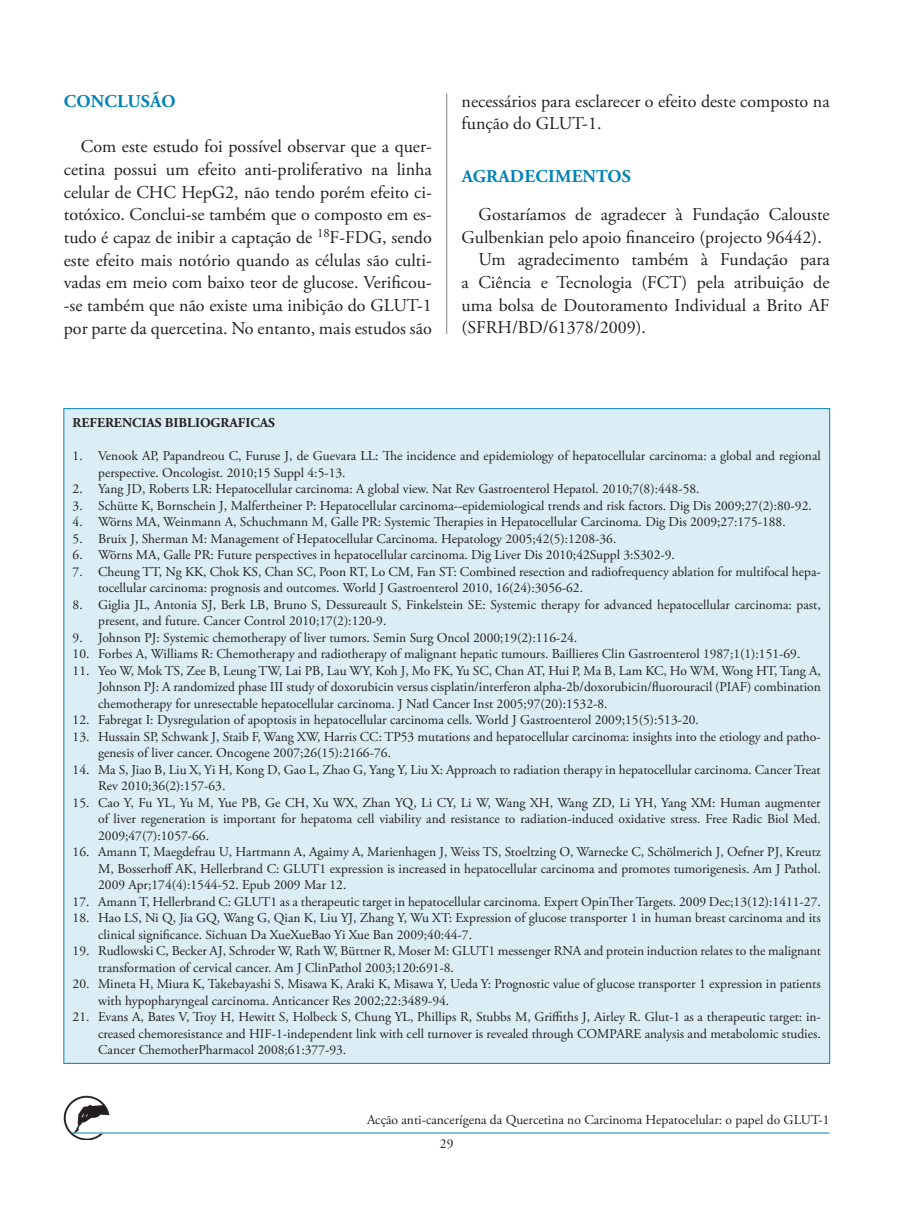
<style>
.page{position:relative;width:902px;height:1208px;background:#fff}
.page>*{position:absolute;margin:0;border:0;box-sizing:border-box;transform-origin:0 0}
.Texto_colunas{font:18px/22.6px "Adobe Garamond Pro";color:#231f20}
.TITULOS{font:700 18px "Adobe Garamond Pro";letter-spacing:.015em;color:#0083b6}
.Texto_colunas-2{font:13.5px/16.5px "Adobe Garamond Pro";color:#231f20}
.Texto_colunas-3{font:700 13.5px "Adobe Garamond Pro";color:#231f20}
</style>
<div class="page">
<hr style="left:446px;top:94px;width:1px;height:969px;background:#808285">
<img style="left:64px;top:1095px;width:45px;height:45px">
<hr style="left:72px;top:1132px;width:757px;height:1px;background:#0083b6">
<div style="left:411px;top:334px;width:77px;height:742px;background:#fff"></div>
<div style="left:64px;top:408px;width:765px;height:655px;background:#dbedf5"></div>
<p class="TITULOS" style="left:64px;top:90px;width:113px">CONCLUSÃO</p>
<p class="Texto_colunas" style="left:64px;top:136px;width:369px;text-align:justify;text-indent:17px">Com este estudo foi possível observar que a quer&shy;cetina possui um efeito anti-proliferativo na linha celular de CHC HepG2, não tendo porém efeito ci&shy;totóxico. Conclui-se também que o composto em es&shy;tudo é capaz de inibir a captação de <sup>18</sup>F-FDG, sendo este efeito mais notório quando as células são culti&shy;vadas em meio com baixo teor de glucose. Verificou--se também que não existe uma inibição do GLUT-1 por parte da quercetina. No entanto, mais estudos são</p>
<p class="Texto_colunas" style="left:461px;top:90px;width:369px">necessários para esclarecer o efeito deste composto na função do GLUT-1.</p>
<p class="TITULOS" style="left:461px;top:166px;width:171px">AGRADECIMENTOS</p>
<p class="Texto_colunas" style="left:461px;top:203px;width:369px;text-indent:17px">Gostaríamos de agradecer à Fundação Calouste<br>Gulbenkian pelo apoio financeiro (projecto 96442).</p>
<p class="Texto_colunas" style="left:461px;top:249px;width:369px;text-align:justify;text-indent:17px">Um agradecimento também à Fundação para a Ciência e Tecnologia (FCT) pela atribuição de uma bolsa de Doutoramento Individual a Brito AF (SFRH/BD/61378/2009).</p>
<p class="Texto_colunas-3" style="left:73px;top:415px;width:204px">REFERENCIAS BIBLIOGRAFICAS</p>
<p class="Texto_colunas-2" style="left:98px;top:448px;width:724px;text-indent:-26px">1. Venook AP, Papandreou C, Furuse J, de Guevara LL: The incidence and epidemiology of hepatocellular carcinoma: a global and regional perspective. Oncologist. 2010;15 Suppl 4:5-13.</p>
<p class="Texto_colunas-2" style="left:73px;top:481px;width:628px">2. Yang JD, Roberts LR: Hepatocellular carcinoma: A global view. Nat Rev Gastroenterol Hepatol. 2010;7(8):448-58.</p>
<p class="Texto_colunas-2" style="left:73px;top:498px;width:740px">3. Schütte K, Bornschein J, Malfertheiner P: Hepatocellular carcinoma--epidemiological trends and risk factors. Dig Dis 2009;27(2):80-92.</p>
<p class="Texto_colunas-2" style="left:73px;top:514px;width:714px">4. Wörns MA, Weinmann A, Schuchmann M, Galle PR: Systemic Therapies in Hepatocellular Carcinoma. Dig Dis 2009;27:175-188.</p>
<p class="Texto_colunas-2" style="left:73px;top:531px;width:545px">5. Bruix J, Sherman M: Management of Hepatocellular Carcinoma. Hepatology 2005;42(5):1208-36.</p>
<p class="Texto_colunas-2" style="left:73px;top:547px;width:603px">6. Wörns MA, Galle PR: Future perspectives in hepatocellular carcinoma. Dig Liver Dis 2010;42Suppl 3:S302-9.</p>
<p class="Texto_colunas-2" style="left:98px;top:564px;width:724px;text-indent:-26px">7. Cheung TT, Ng KK, Chok KS, Chan SC, Poon RT, Lo CM, Fan ST: Combined resection and radiofrequency ablation for multifocal hepa&shy;tocellular carcinoma: prognosis and outcomes. World J Gastroenterol 2010, 16(24):3056-62.</p>
<p class="Texto_colunas-2" style="left:98px;top:597px;width:724px;text-indent:-26px">8. Giglia JL, Antonia SJ, Berk LB, Bruno S, Dessureault S, Finkelstein SE: Systemic therapy for advanced hepatocellular carcinoma: past, present, and future. Cancer Control 2010;17(2):120-9.</p>
<p class="Texto_colunas-2" style="left:73px;top:630px;width:506px">9. Johnson PJ: Systemic chemotherapy of liver tumors. Semin Surg Oncol 2000;19(2):116-24.</p>
<p class="Texto_colunas-2" style="left:73px;top:646px;width:729px">10. Forbes A, Williams R: Chemotherapy and radiotherapy of malignant hepatic tumours. Baillieres Clin Gastroenterol 1987;1(1):151-69.</p>
<p class="Texto_colunas-2" style="left:98px;top:663px;width:724px;text-align:justify;text-indent:-26px">11. Yeo W, Mok TS, Zee B, Leung TW, Lai PB, Lau WY, Koh J, Mo FK, Yu SC, Chan AT, Hui P, Ma B, Lam KC, Ho WM, Wong HT, Tang A, Johnson PJ: A randomized phase III study of doxorubicin versus cisplatin/interferon alpha-2b/doxorubicin/fluorouracil (PIAF) combination chemotherapy for unresectable hepatocellular carcinoma. J Natl Cancer Inst 2005;97(20):1532-8.</p>
<p class="Texto_colunas-2" style="left:73px;top:712px;width:627px">12. Fabregat I: Dysregulation of apoptosis in hepatocellular carcinoma cells. World J Gastroenterol 2009;15(5):513-20.</p>
<p class="Texto_colunas-2" style="left:98px;top:729px;width:724px;text-indent:-26px">13. Hussain SP, Schwank J, Staib F, Wang XW, Harris CC: TP53 mutations and hepatocellular carcinoma: insights into the etiology and patho&shy;genesis of liver cancer. Oncogene 2007;26(15):2166-76.</p>
<p class="Texto_colunas-2" style="left:98px;top:762px;width:724px;text-indent:-26px">14. Ma S, Jiao B, Liu X, Yi H, Kong D, Gao L, Zhao G, Yang Y, Liu X: Approach to radiation therapy in hepatocellular carcinoma. Cancer Treat<br>Rev 2010;36(2):157-63.</p>
<p class="Texto_colunas-2" style="left:98px;top:795px;width:724px;text-align:justify;text-indent:-26px">15. Cao Y, Fu YL, Yu M, Yue PB, Ge CH, Xu WX, Zhan YQ, Li CY, Li W, Wang XH, Wang ZD, Li YH, Yang XM: Human augmenter of liver regeneration is important for hepatoma cell viability and resistance to radiation-induced oxidative stress. Free Radic Biol Med.<br>2009;47(7):1057-66.</p>
<p class="Texto_colunas-2" style="left:98px;top:844px;width:724px;text-align:justify;text-indent:-26px">16. Amann T, Maegdefrau U, Hartmann A, Agaimy A, Marienhagen J, Weiss TS, Stoeltzing O, Warnecke C, Schölmerich J, Oefner PJ, Kreutz M, Bosserhoff AK, Hellerbrand C: GLUT1 expression is increased in hepatocellular carcinoma and promotes tumorigenesis. Am J Pathol.<br>2009 Apr;174(4):1544-52. Epub 2009 Mar 12.</p>
<p class="Texto_colunas-2" style="left:73px;top:894px;width:749px">17. Amann T, Hellerbrand C: GLUT1 as a therapeutic target in hepatocellular carcinoma. Expert OpinTher Targets. 2009 Dec;13(12):1411-27.</p>
<p class="Texto_colunas-2" style="left:98px;top:910px;width:724px;text-indent:-26px">18. Hao LS, Ni Q, Jia GQ, Wang G, Qian K, Liu YJ, Zhang Y, Wu XT: Expression of glucose transporter 1 in human breast carcinoma and its clinical significance. Sichuan Da XueXueBao Yi Xue Ban 2009;40:44-7.</p>
<p class="Texto_colunas-2" style="left:98px;top:943px;width:724px;text-indent:-26px">19. Rudlowski C, Becker AJ, Schroder W, Rath W, Büttner R, Moser M: GLUT1 messenger RNA and protein induction relates to the malignant transformation of cervical cancer. Am J ClinPathol 2003;120:691-8.</p>
<p class="Texto_colunas-2" style="left:98px;top:976px;width:724px;text-indent:-26px">20. Mineta H, Miura K, Takebayashi S, Misawa K, Araki K, Misawa Y, Ueda Y: Prognostic value of glucose transporter 1 expression in patients with hypopharyngeal carcinoma. Anticancer Res 2002;22:3489-94.</p>
<p class="Texto_colunas-2" style="left:98px;top:1009px;width:724px;text-align:justify;text-indent:-26px">21. Evans A, Bates V, Troy H, Hewitt S, Holbeck S, Chung YL, Phillips R, Stubbs M, Griffiths J, Airley R. Glut-1 as a therapeutic target: in&shy;creased chemoresistance and HIF-1-independent link with cell turnover is revealed through COMPARE analysis and metabolomic studies.<br>Cancer ChemotherPharmacol 2008;61:377-93.</p>
<p class="Texto_colunas-2" style="left:440px;top:1108px;width:391px;line-height:24px;text-indent:-73px">Acção anti-cancerígena da Quercetina no Carcinoma Hepatocelular: o papel do GLUT-1<br>22</p>
</div>
